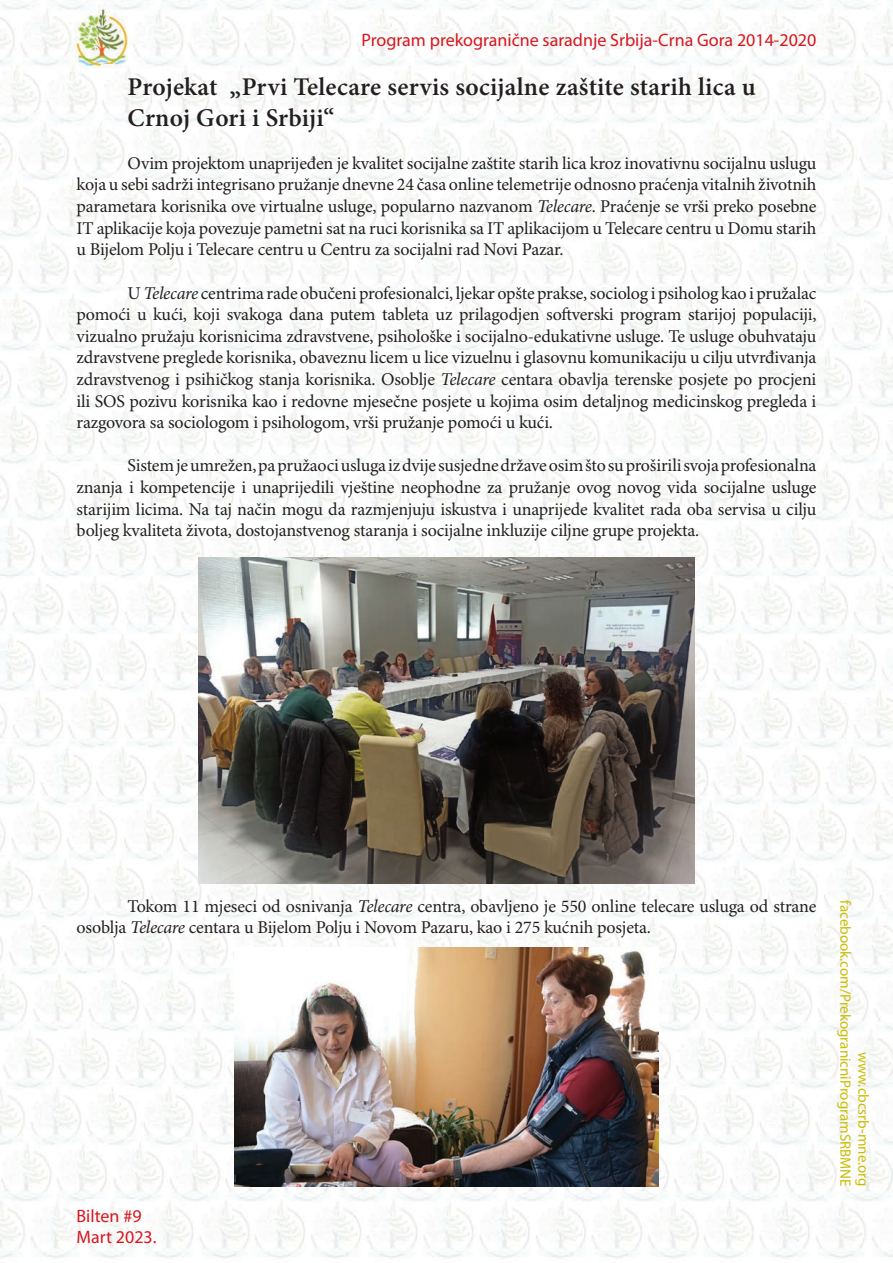
<style>
.page{position:relative;width:893px;height:1263px;background:#fff}
.page>*{position:absolute;margin:0;border:0;box-sizing:border-box;transform-origin:0 0}
.t1{font:600 25.5px/30.6px "Minion Pro";letter-spacing:.01em;color:#231f20}
.t2{font:18px/21.6px "Minion Pro";letter-spacing:-.01em;color:#231f20;text-align:justify}
.t3{font:18px/21.6px "Myriad Pro";color:#d7171f}
.t4{font:15px/18px "Myriad Pro";color:#cbbe01;text-align:right}
.s1{font-style:italic}
</style>
<div class="page">
<img style="left:0;top:0;width:893px;height:1258px">
<img style="left:199px;top:557px;width:495px;height:326px">
<img style="left:234px;top:948px;width:425px;height:238px">
<p class="t3" style="left:362px;top:29px;width:456px">Program prekogranične saradnje Srbija-Crna Gora 2014-2020</p>
<h1 class="t1" style="left:128px;top:71px;width:630px">Projekat „Prvi Telecare servis socijalne zaštite starih lica u<br>Crnoj Gori i Srbiji“</h1>
<p class="t2" style="left:77px;top:153px;width:741px;text-indent:51px">Ovim projektom unaprijeđen je kvalitet socijalne zaštite starih lica kroz inovativnu socijalnu uslugu koja u sebi sadrži integrisano pružanje dnevne 24 časa online telemetrije odnosno praćenja vitalnih životnih parametara korisnika ove virtualne usluge, popularno nazvanom <span class="s1">Telecare</span>. Praćenje se vrši preko posebne IT aplikacije koja povezuje pametni sat na ruci korisnika sa IT aplikacijom u Telecare centru u Domu starih u Bijelom Polju i Telecare centru u Centru za socijalni rad Novi Pazar.</p>
<p class="t2" style="left:77px;top:283px;width:741px;text-indent:51px">U <span class="s1">Telecare</span> centrima rade obučeni profesionalci, ljekar opšte prakse, sociolog i psiholog kao i pružalac pomoći u kući, koji svakoga dana putem tableta uz prilagodjen softverski program starijoj populaciji, vizualno pružaju korisnicima zdravstvene, psihološke i socijalno-edukativne usluge. Te usluge obuhvataju zdravstvene preglede korisnika, obaveznu licem u lice vizuelnu i glasovnu komunikaciju u cilju utvrđivanja zdravstvenog i psihičkog stanja korisnika. Osoblje <span class="s1">Telecare</span> centara obavlja terenske posjete po procjeni ili SOS pozivu korisnika kao i redovne mjesečne posjete u kojima osim detaljnog medicinskog pregleda i razgovora sa sociologom i psihologom, vrši pružanje pomoći u kući.</p>
<p class="t2" style="left:77px;top:455px;width:741px;text-indent:51px">Sistem je umrežen, pa pružaoci usluga iz dvije susjedne države osim što su proširili svoja profesionalna znanja i kompetencije i unaprijedili vještine neophodne za pružanje ovog novog vida socijalne usluge starijim licima. Na taj način mogu da razmjenjuju iskustva i unaprijede kvalitet rada oba servisa u cilju boljeg kvaliteta života, dostojanstvenog staranja i socijalne inkluzije ciljne grupe projekta.</p>
<p class="t2" style="left:77px;top:896px;width:741px;text-indent:51px">Tokom 11 mjeseci od osnivanja <span class="s1">Telecare</span> centra, obavljeno je 550 online telecare usluga od strane osoblja <span class="s1">Telecare</span> centara u Bijelom Polju i Novom Pazaru, kao i 275 kućnih posjeta.</p>
<p class="t3" style="left:77px;top:1204px;width:82px">Bilten #9<br>Mart 2023.</p>
<p class="t4" style="left:873px;top:900px;width:288px;rotate:90deg">www.cbcsrb-mne.org facebook.com/PrekogranicniProgramSRBMNE</p>
</div>
